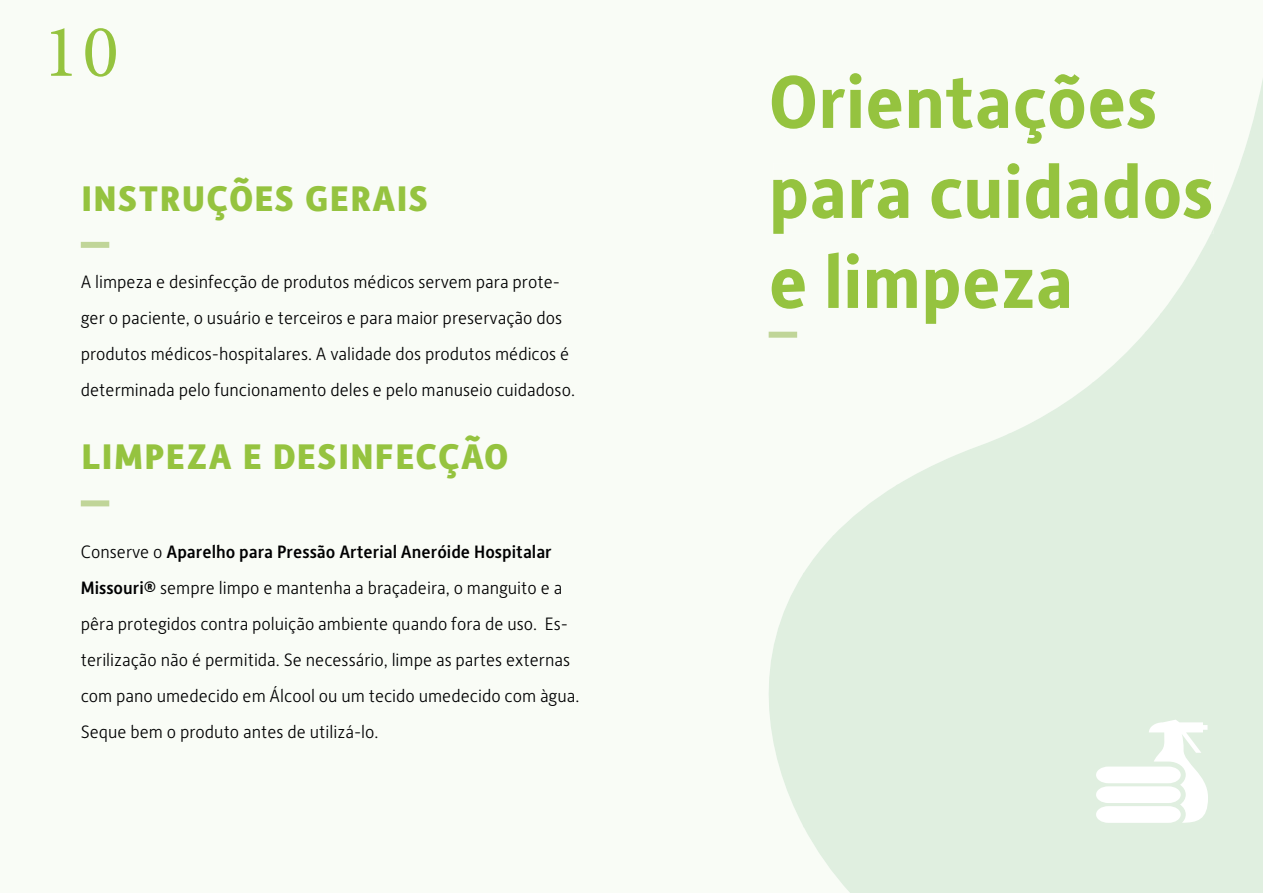
<style>
.page{position:relative;width:1263px;height:893px;background:#fff}
.page>*{position:absolute;margin:0;border:0;box-sizing:border-box;transform-origin:0 0}
.t1{font:700 75px/90px "Alber New";color:#95c33f}
.t2{font:75px "Minion Pro";color:#95c33f}
.t3{font:700 45px "Alber New";color:#95c33f}
.t4{font:300 18px/36px "Alber New";color:#000001}
.s1{font-weight:500}
</style>
<div class="page">
<div style="left:81px;top:242px;width:28px;height:6px;background:#c0d598"></div>
<div style="left:81px;top:500px;width:28px;height:6px;background:#c0d598"></div>
<div style="left:769px;top:332px;width:28px;height:6px;background:#c0d598"></div>
<img style="left:768px;top:572px;width:36px;height:256px">
<img style="left:895px;top:434px;width:266px;height:52px">
<img style="left:1007px;top:384px;width:154px;height:51px">
<img style="left:1091px;top:332px;width:70px;height:52px">
<img style="left:1145px;top:312px;width:16px;height:21px">
<img style="left:1213px;top:77px;width:50px;height:154px">
<svg style="left:1096px;top:720px;width:112px;height:103px"></svg>
<h1 class="t2" style="left:43px;top:2px;width:77px">10</h1>
<h2 class="t3" style="left:81px;top:166px;width:350px">INSTRUÇÕES GERAIS</h2>
<p class="t4" style="left:81px;top:263px;width:496px">A limpeza e desinfecção de produtos médicos servem para prote&shy;ger o paciente, o usuário e terceiros e para maior preservação dos produtos médicos-hospitalares. A validade dos produtos médicos é determinada pelo funcionamento deles e pelo manuseio cuidadoso.</p>
<h2 class="t3" style="left:81px;top:424px;width:429px">LIMPEZA E DESINFECÇÃO</h2>
<p class="t4" style="left:81px;top:533px;width:500px">Conserve o <span class="s1">Aparelho para Pressão Arterial Aneróide Hospitalar Missouri®</span> sempre limpo e mantenha a braçadeira, o manguito e a pêra protegidos contra poluição ambiente quando fora de uso. Es&shy;terilização não é permitida. Se necessário, limpe as partes externas com pano umedecido em Álcool ou um tecido umedecido com àgua.<br>Seque bem o produto antes de utilizá-lo.</p>
<h1 class="t1" style="left:769px;top:54px;width:446px">Orientações para cuidados e limpeza</h1>
</div>
